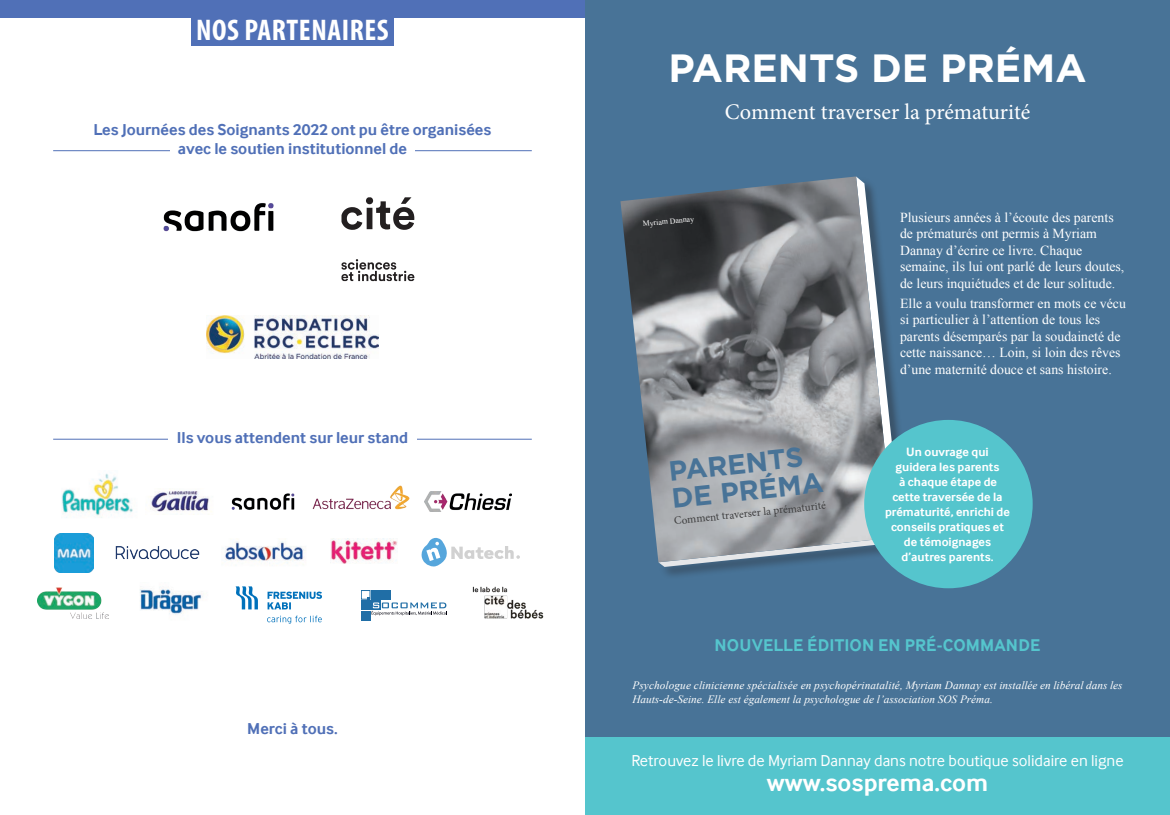
<style>
.page{position:relative;width:1170px;height:815px;background:#fff}
.page>*{position:absolute;margin:0;border:0;box-sizing:border-box;transform-origin:0 0}
.t1{font:700 39.38px "Gotham";color:#fff}
.t2{font:700 condensed 30px "Myriad Pro";letter-spacing:.02em;color:#fff}
.t3{font:700 27.88px "Gotham";color:#487397}
.t4{font:700 25px "Inter Face";color:#fff}
.t5{font:22.38px "Minion Pro";letter-spacing:-.005em;color:#fff}
.t6{font:700 17.5px "Inter Face";letter-spacing:.01em;color:#55c5cd}
.t7{font:700 16.25px "Inter Face";color:#5070b7}
.t8{font:16.25px "Inter Face";color:#fff}
.t9{font:13.75px/16.5px "Times New Roman";color:#fff}
.t10{font:700 12.38px/15px "Inter Face";color:#fff;text-align:center}
.t11{font:italic 11.25px/13.5px "Times New Roman";color:#fff}
.t12{font:11.12px "Minion Pro";color:#3e3e3f}
.t13{font:7.75px "Times New Roman";color:#fff}
</style>
<div class="page">
<div style="left:0;top:0;width:585px;height:18px;background:#5070b7"></div>
<div style="left:191px;top:11px;width:202px;height:35px;background:#5070b7"></div>
<hr style="left:53px;top:439px;width:478px;height:1px;background:#5070b7">
<div style="left:168px;top:432px;width:249px;height:21px;background:#fff"></div>
<div style="left:585px;top:0;width:584px;height:815px;background:#487397"></div>
<div style="left:657px;top:176px;width:258px;height:404px;background:#231f20;opacity:.5"></div>
<svg style="left:658px;top:176px;width:244px;height:391px"></svg>
<img style="left:620px;top:176px;width:274px;height:386px">
<div style="left:864px;top:420px;width:168px;height:168px;background:#55c5cd;border-radius:50%"></div>
<div style="left:585px;top:737px;width:584px;height:78px;background:#55c5cd"></div>
<img style="left:163px;top:203px;width:111px;height:29px">
<svg style="left:341px;top:259px;width:73px;height:22px"></svg>
<svg style="left:341px;top:197px;width:73px;height:33px"></svg>
<img style="left:206px;top:315px;width:172px;height:44px">
<hr style="left:53px;top:150px;width:478px;height:1px;background:#5070b7">
<div style="left:170px;top:141px;width:245px;height:21px;background:#fff"></div>
<img style="left:140px;top:587px;width:63px;height:28px">
<svg style="left:235px;top:586px;width:23px;height:23px"></svg>
<svg style="left:267px;top:592px;width:55px;height:17px"></svg>
<svg style="left:267px;top:616px;width:55px;height:8px"></svg>
<img style="left:312px;top:485px;width:97px;height:25px">
<img style="left:331px;top:539px;width:66px;height:25px">
<img style="left:115px;top:546px;width:85px;height:14px">
<img style="left:225px;top:541px;width:80px;height:24px">
<svg style="left:421px;top:538px;width:99px;height:28px"></svg>
<img style="left:54px;top:533px;width:39px;height:39px">
<img style="left:38px;top:588px;width:71px;height:31px">
<img style="left:62px;top:473px;width:71px;height:45px">
<img style="left:150px;top:489px;width:62px;height:23px">
<img style="left:425px;top:491px;width:86px;height:21px">
<div style="left:361px;top:611px;width:9px;height:9px;background:#206ea6"></div>
<div style="left:361px;top:590px;width:9px;height:9px;border:1px solid #206ea6"></div>
<div style="left:371px;top:590px;width:9px;height:9px;background:#206ea6"></div>
<div style="left:382px;top:590px;width:9px;height:9px;background:#206ea6"></div>
<div style="left:361px;top:601px;width:9px;height:9px;background:#206ea6"></div>
<svg style="left:367px;top:597px;width:80px;height:18px"></svg>
<img style="left:231px;top:493px;width:64px;height:17px">
<img style="left:469px;top:563px;width:75px;height:56px">
<p class="t2" style="left:196px;top:11px;width:194px">NOS PARTENAIRES</p>
<p class="t7" style="left:94px;top:120px;width:399px">Les Journées des Soignants 2022 ont pu être organisées</p>
<p class="t7" style="left:178px;top:140px;width:231px">avec le soutien institutionnel de</p>
<p class="t7" style="left:177px;top:428px;width:233px">Ils vous attendent sur leur stand</p>
<p class="t7" style="left:247px;top:719px;width:92px">Merci à tous.</p>
<p class="t1" style="left:668px;top:42px;width:419px">PARENTS DE PRÉMA</p>
<p class="t5" style="left:724px;top:97px;width:307px">Comment traverser la prématurité</p>
<p class="t13" style="left:642px;top:219px;width:53px;rotate:-6deg">Myriam Dannay</p>
<p class="t3" style="left:667px;top:453px;width:136px;rotate:-6deg">PARENTS</p>
<p class="t3" style="left:669px;top:480px;width:154px;rotate:-6deg">DE PRÉMA</p>
<p class="t12" style="left:673px;top:514px;width:154px;rotate:-6deg">Comment traverser la prématurité</p>
<p class="t9" style="left:900px;top:209px;width:226px">Plusieurs années à l’écoute des parents de prématurés ont permis à Myriam Dannay d’écrire ce livre. Chaque semaine, ils lui ont parlé de leurs doutes, de leurs inquiétudes et de leur solitude.</p>
<p class="t9" style="left:900px;top:295px;width:227px">Elle a voulu transformer en mots ce vécu si particulier à l’attention de tous les parents désemparés par la soudaineté de cette naissance… Loin, si loin des rêves d’une maternité douce et sans histoire.</p>
<p class="t10" style="left:906px;top:444px;width:84px">Un ouvrage qui</p>
<p class="t10" style="left:885px;top:459px;width:126px">guidera les parents<br>à chaque étape de cette traversée de la prématurité, enrichi de conseils pratiques et</p>
<p class="t10" style="left:901px;top:534px;width:93px;text-align:left">de témoignages d’autres parents.</p>
<p class="t6" style="left:714px;top:635px;width:327px">NOUVELLE ÉDITION EN PRÉ-COMMANDE</p>
<p class="t11" style="left:632px;top:678px;width:491px">Psychologue clinicienne spécialisée en psychopérinatalité, Myriam Dannay est installée en libéral dans les<br>Hauts-de-Seine. Elle est également la psychologue de l’association SOS Préma.</p>
<p class="t8" style="left:631px;top:752px;width:494px">Retrouvez le livre de Myriam Dannay dans notre boutique solidaire en ligne</p>
<p class="t4" style="left:766px;top:769px;width:223px">www.sosprema.com</p>
</div>
